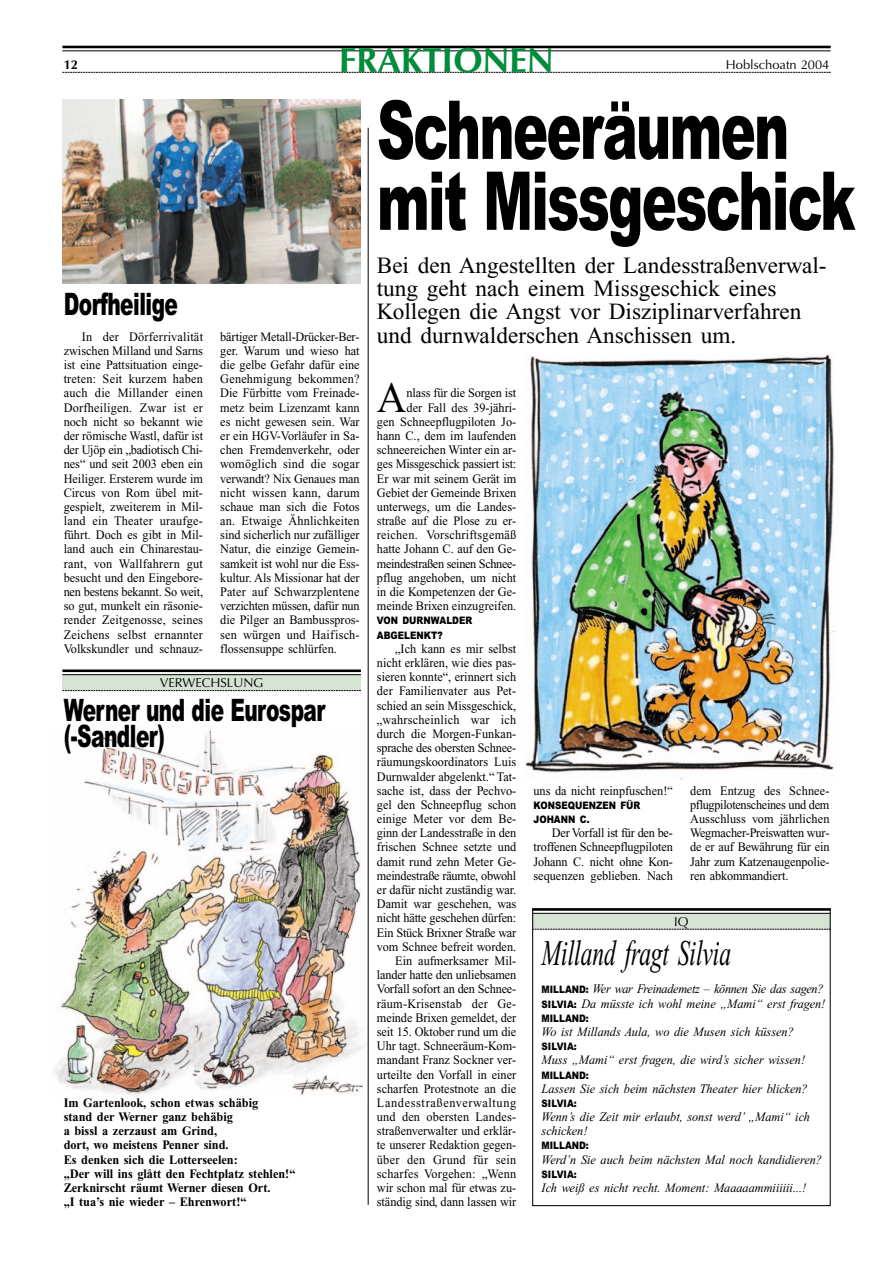
<style>
.page{position:relative;width:893px;height:1263px;background:#fff}
.page>*{position:absolute;margin:0;border:0;box-sizing:border-box;transform-origin:0 0}
.t1{font:900 81.3px/70.9px "Arial";letter-spacing:-.035em;color:#000;scale:.65 1}
.t2{font:43.35px "Times New Roman";color:#000;scale:.95 1}
.t3{font:italic 36.15px "Times New Roman";color:#000;scale:.65 1}
.t4{font:700 34.8px "Optima";color:#008d3b}
.t5{font:900 30.9px/25.8px "Arial";letter-spacing:-.025em;color:#000;scale:.65 1}
.t6{font:23.25px/23.2px "Times New Roman";color:#000}
.t7{font:12.9px/14.2px "Times New Roman";color:#000;text-align:justify;scale:.95 1}
.t8{font:italic 12.9px/14.2px "Times New Roman";color:#000;scale:.95 1}
.t9{font:700 12.9px/14.2px "Times New Roman";color:#000;scale:.95 1}
.t10{font:italic 12.9px/14.2px "Times New Roman";letter-spacing:-.025em;color:#000;scale:.95 1}
.t11{font:12.9px "Optima";color:#000}
.t12{font:700 12.9px "Optima";color:#000}
.t13{font:900 10.35px/14.2px "Arial";color:#000;scale:.85 1}
.s1{font-family:"Arial";font-weight:900;font-style:normal;font-size:10.35px}
</style>
<div class="page">
<img style="left:54px;top:729px;width:310px;height:366px">
<hr style="left:62px;top:46px;width:768px;height:2px;background:#000">
<hr style="left:62px;top:51px;width:768px;height:1px;background:#000">
<svg style="left:62px;top:72px;width:768px;height:1px"></svg>
<img style="left:525px;top:355px;width:310px;height:424px">
<img style="left:62px;top:99px;width:299px;height:185px">
<hr style="left:368px;top:128px;width:1px;height:1077px;background:#000">
<div style="left:62px;top:675px;width:299px;height:15px;background:#d4e3d2"></div>
<hr style="left:62px;top:670px;width:299px;height:2px;background:#000">
<hr style="left:62px;top:674px;width:299px;height:1px;background:#000">
<svg style="left:62px;top:690px;width:299px;height:1px"></svg>
<div style="left:532px;top:913px;width:298px;height:16px;background:#d4e3d2"></div>
<hr style="left:532px;top:908px;width:298px;height:3px;background:#000">
<hr style="left:532px;top:913px;width:298px;height:1px;background:#000">
<svg style="left:534px;top:929px;width:294px;height:1px"></svg>
<div style="left:532px;top:909px;width:298px;height:297px;border:1px solid #000"></div>
<p class="t12" style="left:64px;top:59px;width:16px">12</p>
<h3 class="t4" style="left:339px;top:45px;width:216px">FRAKTIONEN</h3>
<p class="t11" style="left:725px;top:59px;width:105px">Hoblschoatn 2004</p>
<h1 class="t1" style="left:377px;top:103px;width:737px">Schneeräumen mit Missgeschick</h1>
<h3 class="t5" style="left:64px;top:295px;width:177px">Dorfheilige</h3>
<p class="t7" style="left:64px;top:330px;width:148px;text-indent:18px">In der Dörferrivalität zwischen Milland und Sarns ist eine Pattsituation einge&shy;treten: Seit kurzem haben auch die Millander einen Dorfheiligen. Zwar ist er noch nicht so bekannt wie der römische Wastl, dafür ist der Ujöp ein „badiotisch Chi&shy;nes“ und seit 2003 eben ein Heiliger. Ersterem wurde im Circus von Rom übel mit&shy;gespielt, zweiterem in Mil&shy;land ein Theater uraufge&shy;führt. Doch es gibt in Mil&shy;land auch ein Chinarestau&shy;rant, von Wallfahrern gut besucht und den Eingebore&shy;nen bestens bekannt. So weit, so gut, munkelt ein räsonie&shy;render Zeitgenosse, seines Zeichens selbst ernannter Volkskundler und schnauz-</p>
<p class="t7" style="left:220px;top:330px;width:148px">bärtiger Metall-Drücker-Ber&shy;ger. Warum und wieso hat die gelbe Gefahr dafür eine Genehmigung bekommen?<br>Die Fürbitte vom Freinade&shy;metz beim Lizenzamt kann es nicht gewesen sein. War er ein HGV-Vorläufer in Sa&shy;chen Fremdenverkehr, oder womöglich sind die sogar verwandt? Nix Genaues man nicht wissen kann, darum schaue man sich die Fotos an. Etwaige Ähnlichkeiten sind sicherlich nur zufälliger Natur, die einzige Gemein&shy;samkeit ist wohl nur die Ess&shy;kultur. Als Missionar hat der Pater auf Schwarzplentene verzichten müssen, dafür nun die Pilger an Bambusspros&shy;sen würgen und Haifisch&shy;flossensuppe schlürfen.</p>
<p class="t11" style="left:160px;top:677px;width:105px">VERWECHSLUNG</p>
<h3 class="t5" style="left:64px;top:701px;width:404px">Werner und die Eurospar (-Sandler)</h3>
<p class="t9" style="left:64px;top:1097px;width:245px">Im Gartenlook, schon etwas schäbig<br>stand der Werner ganz behäbig<br>a bissl a zerzaust am Grind,<br>dort, wo meistens Penner sind.<br>Es denken sich die Lotterseelen:<br>„Der will ins glått den Fechtplatz stehlen!“ Zerknirscht räumt Werner diesen Ort.<br>„I tua’s nie wieder – Ehrenwort!“</p>
<h3 class="t6" style="left:377px;top:256px;width:451px">Bei den Angestellten der Landesstraßenverwal&shy;tung geht nach einem Missgeschick eines Kollegen die Angst vor Disziplinarverfahren und durnwalderschen Anschissen um.</h3>
<h2 class="t2" style="left:377px;top:382px;width:33px">A</h2>
<p class="t7" style="left:377px;top:387px;width:148px;text-align:right">nlass für die Sorgen ist<br>der Fall des 39-jähri-<br>gen Schneepflugpiloten Jo&shy;hann C., dem im laufenden schneereichen Winter ein ar&shy;ges Missgeschick passiert ist:<br>Er war mit seinem Gerät im<br>Gebiet der Gemeinde Brixen unterwegs, um die Landes&shy;straße auf die Plose zu er&shy;reichen. Vorschriftsgemäß hatte Johann C. auf den Ge&shy;meindestraßen seinen Schnee&shy;pflug angehoben, um nicht in die Kompetenzen der Ge&shy;meinde Brixen einzugreifen.</p>
<p class="t13" style="left:377px;top:615px;width:114px">VON DURNWALDER<br>ABGELENKT?</p>
<p class="t7" style="left:377px;top:643px;width:148px;text-align:right">„Ich kann es mir selbst nicht erklären, wie dies pas&shy;sieren konnte“, erinnert sich der Familienvater aus Pet&shy;schied an sein Missgeschick, „wahrscheinlich war ich durch die Morgen-Funkan&shy;sprache des obersten Schnee&shy;räumungskoordinators Luis<br>Durnwalder abgelenkt.“ Tat&shy;sache ist, dass der Pechvo&shy;gel den Schneepflug schon einige Meter vor dem Be&shy;ginn der Landesstraße in den frischen Schnee setzte und damit rund zehn Meter Ge&shy;meindestraße räumte, obwohl er dafür nicht zuständig war.<br>Damit war geschehen, was nicht hätte geschehen dürfen:<br>Ein Stück Brixner Straße war vom Schnee befreit worden.<br>Ein aufmerksamer Mil&shy;lander hatte den unliebsamen<br>Vorfall sofort an den Schnee&shy;räum-Krisenstab der Ge&shy;meinde Brixen gemeldet, der seit 15. Oktober rund um die<br>Uhr tagt. Schneeräum-Kom&shy;mandant Franz Sockner ver&shy;urteilte den Vorfall in einer scharfen Protestnote an die<br>Landesstraßenverwaltung und den obersten Landes&shy;straßenverwalter und erklär&shy;te unserer Redaktion gegen&shy;über den Grund für sein scharfes Vorgehen: „Wenn wir schon mal für etwas zu&shy;ständig sind, dann lassen wir</p>
<p class="t7" style="left:533px;top:785px;width:148px">uns da nicht reinpfuschen!“</p>
<p class="t13" style="left:533px;top:799px;width:127px">KONSEQUENZEN FÜR<br>JOHANN C.</p>
<p class="t7" style="left:533px;top:827px;width:148px;text-indent:18px">Der Vorfall ist für den be&shy;troffenen Schneepflugpiloten Johann C. nicht ohne Kon&shy;sequenzen geblieben. Nach</p>
<p class="t7" style="left:690px;top:785px;width:148px">dem Entzug des Schnee&shy;pflugpilotenscheines und dem Ausschluss vom jährlichen Wegmacher-Preiswatten wur&shy;de er auf Bewährung für ein Jahr zum Katzenaugenpolie&shy;ren abkommandiert.</p>
<p class="t11" style="left:674px;top:916px;width:16px">IQ</p>
<h3 class="t3" style="left:541px;top:940px;width:293px">Milland fragt Silvia</h3>
<p class="t10" style="left:541px;top:983px;width:300px"><span class="s1">MILLAND:</span> Wer war Freinademetz – können Sie das sagen?<br><span class="s1">SILVIA:</span> Da müsste ich wohl meine „Mami“ erst fragen!</p>
<p class="t13" style="left:541px;top:1012px;width:57px">MILLAND:</p>
<p class="t8" style="left:541px;top:1026px;width:267px">Wo ist Millands Aula, wo die Musen sich küssen?</p>
<p class="t13" style="left:541px;top:1040px;width:43px">SILVIA:</p>
<p class="t8" style="left:541px;top:1054px;width:279px">Muss „Mami“ erst fragen, die wird’s sicher wissen!</p>
<p class="t13" style="left:541px;top:1069px;width:57px">MILLAND:</p>
<p class="t8" style="left:541px;top:1082px;width:282px">Lassen Sie sich beim nächsten Theater hier blicken?</p>
<p class="t13" style="left:541px;top:1097px;width:43px">SILVIA:</p>
<p class="t8" style="left:541px;top:1111px;width:284px">Wenn’s die Zeit mir erlaubt, sonst werd’ „Mami“ ich schicken!</p>
<p class="t13" style="left:541px;top:1140px;width:57px">MILLAND:</p>
<p class="t8" style="left:541px;top:1153px;width:297px">Werd’n Sie auch beim nächsten Mal noch kandidieren?</p>
<p class="t13" style="left:541px;top:1168px;width:43px">SILVIA:</p>
<p class="t8" style="left:541px;top:1182px;width:280px">Ich weiß es nicht recht. Moment: Maaaaammiiiiii...!</p>
</div>
